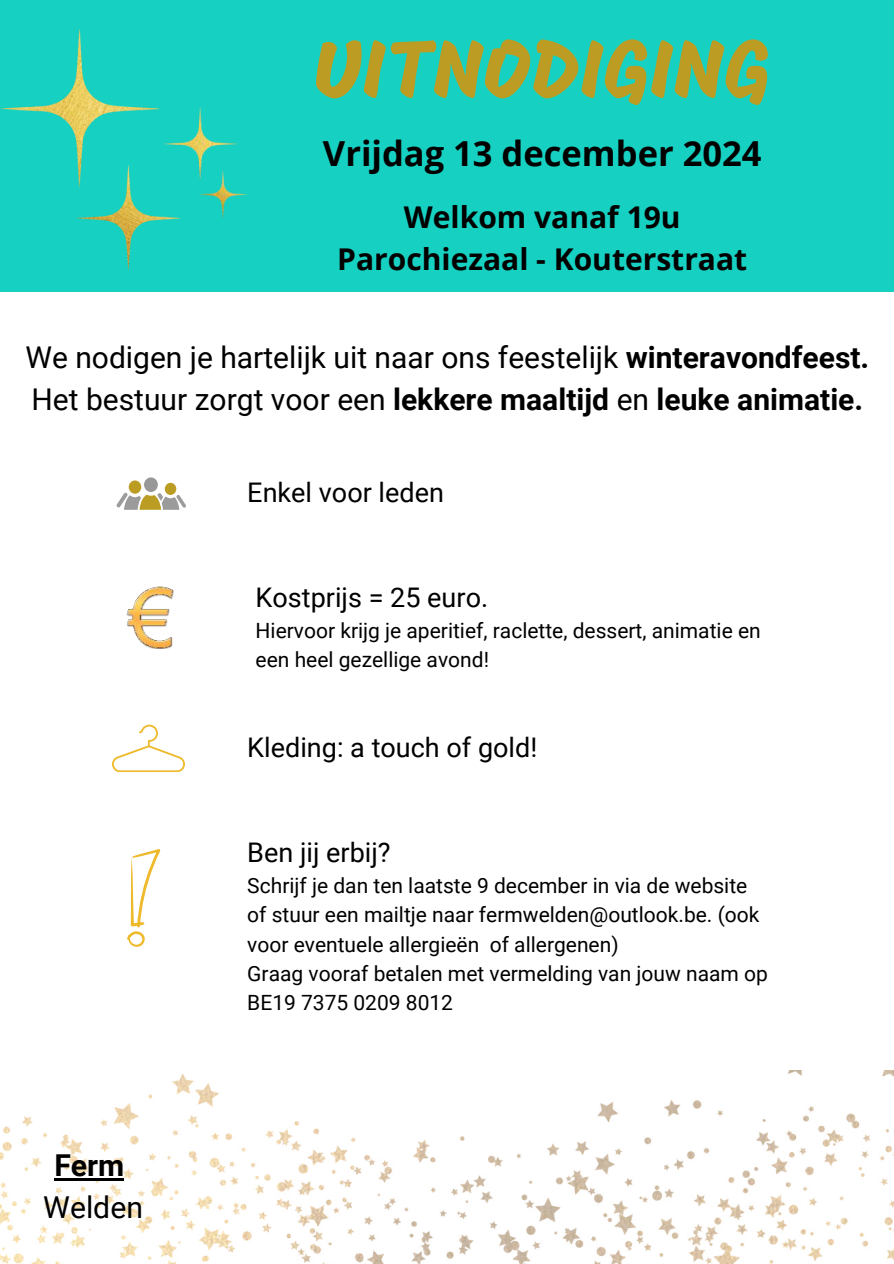
<style>
.page{position:relative;width:894px;height:1264px;background:#fff}
.page>*{position:absolute;margin:0;border:0;box-sizing:border-box;transform-origin:0 0}
.t1{font:82.5px "Mogra";color:#bc9c22}
.t2{font:700 34.5px "Open Sans";color:#000}
.t3{font:30.15px "Roboto";color:#000}
.t4{font:700 30.15px "Roboto";color:#000}
.t5{font:30px/41.7px "Roboto";color:#000}
.t6{font:700 30px/41.7px "Open Sans";color:#000;text-align:center}
.t7{font:27px "Roboto";color:#000}
.t8{font:21px/29.2px "Roboto";color:#000}
.s1{font-weight:700}
</style>
<div class="page">
<div style="left:0;top:0;width:892px;height:291px;background:#16d0c1"></div>
<div style="left:144px;top:477px;width:14px;height:15px;background:#999898;border-radius:50%"></div>
<div style="left:165px;top:483px;width:11px;height:12px;background:#bc9c22;border-radius:50%"></div>
<div style="left:129px;top:480px;width:12px;height:13px;background:#bc9c22;border-radius:50%"></div>
<svg style="left:116px;top:493px;width:70px;height:17px"></svg>
<svg style="left:112px;top:724px;width:73px;height:48px"></svg>
<svg style="left:127px;top:849px;width:33px;height:98px"></svg>
<img style="left:0;top:30px;width:173px;height:240px">
<img style="left:163px;top:107px;width:84px;height:112px">
<img style="left:127px;top:586px;width:46px;height:62px">
<img style="left:0;top:1070px;width:893px;height:193px">
<hr style="left:54px;top:1177px;width:70px;height:3px;background:#000">
<h1 class="t1" style="left:314px;top:21px;width:458px">UITNODIGING</h1>
<h2 class="t2" style="left:323px;top:129px;width:440px">Vrijdag 13 december 2024</h2>
<h3 class="t6" style="left:337px;top:196px;width:411px">Welkom vanaf 19u<br>Parochiezaal - Kouterstraat</h3>
<h3 class="t5" style="left:25px;top:335px;width:845px">We nodigen je hartelijk uit naar ons feestelijk <span class="s1">winteravondfeest.<br></span>Het bestuur zorgt voor een <span class="s1">lekkere maaltijd</span> en <span class="s1">leuke animatie.</span></h3>
<p class="t7" style="left:247px;top:473px;width:198px">Enkel voor leden</p>
<p class="t7" style="left:255px;top:578px;width:234px">Kostprijs = 25 euro.</p>
<p class="t8" style="left:255px;top:615px;width:506px">Hiervoor krijg je aperitief, raclette, dessert, animatie en een heel gezellige avond!</p>
<p class="t7" style="left:247px;top:728px;width:291px">Kleding: a touch of gold!</p>
<h3 class="t4" style="left:54px;top:1143px;width:71px">Ferm</h3>
<h3 class="t3" style="left:43px;top:1185px;width:101px">Welden</h3>
<p class="t7" style="left:247px;top:833px;width:145px">Ben jij erbij?</p>
<p class="t8" style="left:247px;top:870px;width:522px">Schrijf je dan ten laatste 9 december in via de website of stuur een mailtje naar fermwelden@outlook.be. (ook voor eventuele allergieën of allergenen)<br>Graag vooraf betalen met vermelding van jouw naam op BE19 7375 0209 8012</p>
</div>
